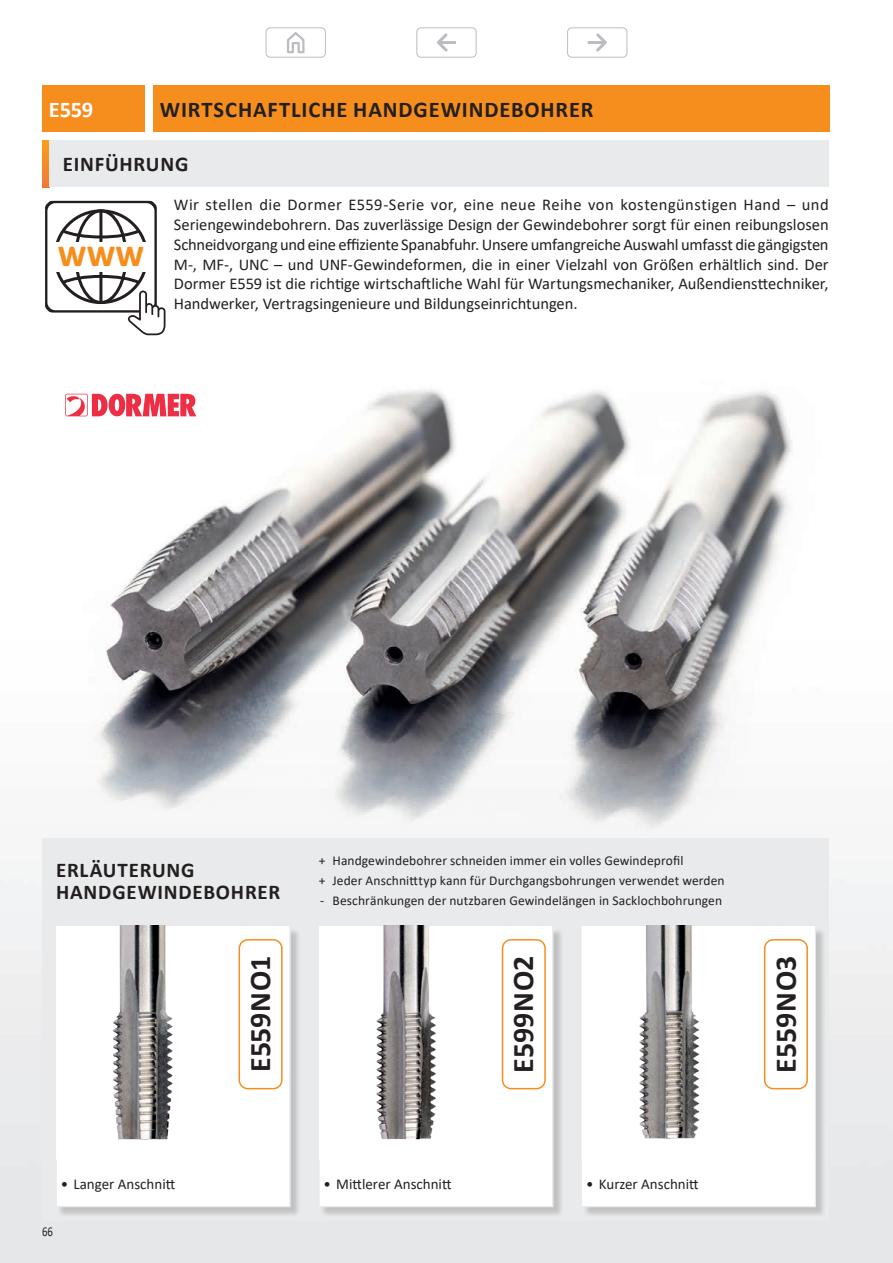
<style>
.page{position:relative;width:893px;height:1263px;background:#fff}
.page>*{position:absolute;margin:0;border:0;box-sizing:border-box;transform-origin:0 0}
.t1{font:700 40.8px "Calibri";color:#f68e1e;scale:.94 1}
.t2{font:700 30px "Calibri";letter-spacing:.01em;color:#231f20}
.t3{font:700 22.5px "Calibri";letter-spacing:.035em;color:#231f20}
.t4{font:700 22.5px "Calibri";letter-spacing:-.005em;color:#fff}
.t5{font:700 21px/22.5px "Calibri";letter-spacing:.035em;color:#231f20}
.t6{font:16.5px/19.8px "Calibri";letter-spacing:-.005em;color:#231f20;text-align:justify}
.t7{font:15px "Calibri";color:#231f20}
.t8{font:13.5px/20px "Calibri";letter-spacing:.005em;color:#231f20}
.t9{font:13.5px "Calibri";letter-spacing:.005em;color:#231f20;scale:.8 1}
</style>
<div class="page">
<img style="left:0;top:316px;width:893px;height:947px">
<svg style="left:43px;top:140px;width:7px;height:47px"></svg>
<div style="left:50px;top:140px;width:779px;height:47px;background:#e9eaeb"></div>
<div style="left:43px;top:85px;width:102px;height:47px;background:#f68e1e"></div>
<div style="left:153px;top:85px;width:676px;height:47px;background:#f68e1e"></div>
<svg style="left:65px;top:394px;width:131px;height:22px"></svg>
<div style="left:43px;top:838px;width:786px;height:382px;background:#e9eaeb"></div>
<div style="left:57px;top:927px;width:244px;height:291px;background:#231f20;opacity:.2"></div>
<div style="left:56px;top:926px;width:234px;height:280px;background:#fff"></div>
<img style="left:111px;top:926px;width:63px;height:214px">
<div style="left:320px;top:927px;width:244px;height:291px;background:#231f20;opacity:.2"></div>
<div style="left:319px;top:926px;width:233px;height:280px;background:#fff"></div>
<img style="left:373px;top:926px;width:67px;height:214px">
<div style="left:582px;top:927px;width:244px;height:291px;background:#231f20;opacity:.2"></div>
<div style="left:582px;top:926px;width:233px;height:280px;background:#fff"></div>
<img style="left:637px;top:926px;width:64px;height:214px">
<div style="left:239px;top:939px;width:44px;height:150px;border:2px solid #f68e1e;border-radius:9px"></div>
<div style="left:502px;top:939px;width:44px;height:150px;border:2px solid #f68e1e;border-radius:9px"></div>
<div style="left:764px;top:939px;width:44px;height:150px;border:2px solid #f68e1e;border-radius:9px"></div>
<div style="left:417px;top:28px;width:59px;height:29px;border:1px solid #bcbdc0;border-radius:4px"></div>
<svg style="left:437px;top:33px;width:11px;height:19px"></svg>
<hr style="left:439px;top:41px;width:17px;height:3px;background:#bcbdc0">
<div style="left:567px;top:28px;width:60px;height:29px;border:1px solid #bcbdc0;border-radius:4px"></div>
<svg style="left:596px;top:33px;width:11px;height:19px"></svg>
<hr style="left:588px;top:41px;width:17px;height:3px;background:#bcbdc0">
<div style="left:266px;top:28px;width:60px;height:29px;border:1px solid #bcbdc0;border-radius:4px"></div>
<svg style="left:287px;top:32px;width:18px;height:22px"></svg>
<div style="left:44px;top:200px;width:114px;height:113px;border:3px solid #231f20;border-radius:10px"></div>
<div style="left:41px;top:196px;width:120px;height:121px;border:4px solid #fff"></div>
<svg style="left:53px;top:209px;width:112px;height:126px"></svg>
<hr style="left:290px;top:926px;width:1px;height:234px;background:#e9eaeb">
<hr style="left:56px;top:1160px;width:1px;height:46px;background:#e9eaeb">
<hr style="left:290px;top:1160px;width:1px;height:46px;background:#e9eaeb">
<hr style="left:56px;top:1206px;width:88px;height:1px;background:#e9eaeb">
<hr style="left:144px;top:1206px;width:87px;height:1px;background:#e9eaeb">
<hr style="left:231px;top:1206px;width:59px;height:1px;background:#e9eaeb">
<hr style="left:552px;top:926px;width:1px;height:234px;background:#e9eaeb">
<hr style="left:319px;top:1160px;width:1px;height:46px;background:#e9eaeb">
<hr style="left:552px;top:1160px;width:1px;height:46px;background:#e9eaeb">
<hr style="left:319px;top:1206px;width:88px;height:1px;background:#e9eaeb">
<hr style="left:407px;top:1206px;width:87px;height:1px;background:#e9eaeb">
<hr style="left:494px;top:1206px;width:59px;height:1px;background:#e9eaeb">
<hr style="left:815px;top:926px;width:1px;height:234px;background:#e9eaeb">
<hr style="left:815px;top:1160px;width:1px;height:46px;background:#e9eaeb">
<hr style="left:581px;top:1206px;width:88px;height:1px;background:#e9eaeb">
<hr style="left:669px;top:1206px;width:88px;height:1px;background:#e9eaeb">
<hr style="left:757px;top:1206px;width:59px;height:1px;background:#e9eaeb">
<h3 class="t4" style="left:49px;top:93px;width:46px">E559</h3>
<h3 class="t4" style="left:49px;top:93px;width:41px">XXX</h3>
<h3 class="t3" style="left:160px;top:93px;width:435px">WIRTSCHAFTLICHE HANDGEWINDEBOHRER</h3>
<p class="t5" style="left:63px;top:153px;width:127px">EINFÜHRUNG</p>
<h1 class="t1" style="left:58px;top:224px;width:93px">www</h1>
<p class="t6" style="left:174px;top:194px;width:656px">Wir stellen die Dormer E559-Serie vor, eine neue Reihe von kostengünstigen Hand – und Seriengewindebohrern. Das zuverlässige Design der Gewindebohrer sorgt für einen reibungslosen Schneidvorgang und eine effiziente Spanabfuhr. Unsere umfangreiche Auswahl umfasst die gängigsten M-, MF-, UNC – und UNF-Gewindeformen, die in einer Vielzahl von Größen erhältlich sind. Der Dormer E559 ist die richtige wirtschaftliche Wahl für Wartungsmechaniker, Außendiensttechniker, Handwerker, Vertragsingenieure und Bildungseinrichtungen.</p>
<p class="t5" style="left:56px;top:858px;width:226px">ERLÄUTERUNG<br>HANDGEWINDEBOHRER</p>
<p class="t8" style="left:319px;top:851px;width:407px">+ Handgewindebohrer schneiden immer ein volles Gewindeprofil<br>+ Jeder Anschnitttyp kann für Durchgangsbohrungen verwendet werden</p>
<p class="t8" style="left:320px;top:891px;width:404px">- Beschränkungen der nutzbaren Gewindelängen in Sacklochbohrungen</p>
<h2 class="t2" style="left:239px;top:1072px;width:118px;rotate:-90deg">E559NO1</h2>
<h2 class="t2" style="left:502px;top:1073px;width:119px;rotate:-90deg">E599NO2</h2>
<h2 class="t2" style="left:764px;top:1073px;width:118px;rotate:-90deg">E559NO3</h2>
<p class="t7" style="left:61px;top:1173px;width:116px">• Langer Anschnitt</p>
<p class="t7" style="left:324px;top:1173px;width:130px">• Mittlerer Anschnitt</p>
<p class="t7" style="left:586px;top:1173px;width:114px">• Kurzer Anschnitt</p>
<p class="t9" style="left:42px;top:1222px;width:15px">66</p>
</div>
